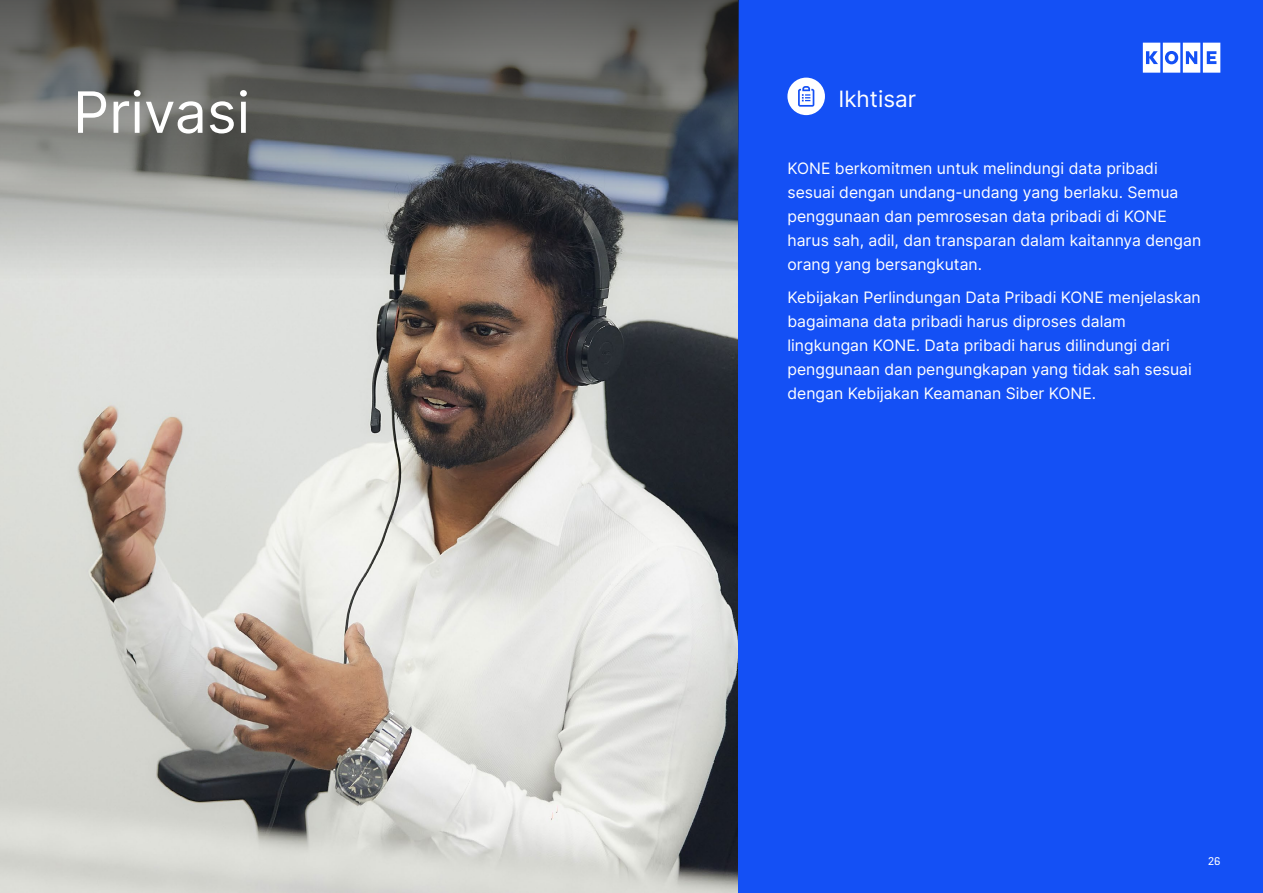
<style>
.page{position:relative;width:1263px;height:893px;background:#fff}
.page>*{position:absolute;margin:0;border:0;box-sizing:border-box;transform-origin:0 0}
.t1{font:57px "Inter";color:#fff}
.t2{font:22.5px "Inter";color:#fff}
.t3{font:15.75px/24px "Inter";color:#fff}
.t4{font:12px "KONE Information";color:#fff}
</style>
<div class="page">
<img style="left:0;top:281px;width:738px;height:612px">
<div style="left:738px;top:0;width:525px;height:893px;background:#1450f5"></div>
<svg style="left:0;top:0;width:738px;height:281px;background:#737573"></svg>
<svg style="left:1143px;top:43px;width:77px;height:30px"></svg>
<div style="left:787px;top:78px;width:38px;height:37px;background:#fff;border-radius:50%"></div>
<svg style="left:798px;top:86px;width:16px;height:21px"></svg>
<h1 class="t1" style="left:73px;top:71px;width:179px">Privasi</h1>
<h2 class="t2" style="left:838px;top:83px;width:79px">Ikhtisar</h2>
<p class="t3" style="left:787px;top:156px;width:415px">KONE berkomitmen untuk melindungi data pribadi sesuai dengan undang-undang yang berlaku. Semua penggunaan dan pemrosesan data pribadi di KONE harus sah, adil, dan transparan dalam kaitannya dengan orang yang bersangkutan.</p>
<p class="t3" style="left:787px;top:285px;width:415px">Kebijakan Perlindungan Data Pribadi KONE menjelaskan bagaimana data pribadi harus diproses dalam lingkungan KONE. Data pribadi harus dilindungi dari penggunaan dan pengungkapan yang tidak sah sesuai dengan Kebijakan Keamanan Siber KONE.</p>
<p class="t4" style="left:1208px;top:853px;width:14px">26</p>
</div>
